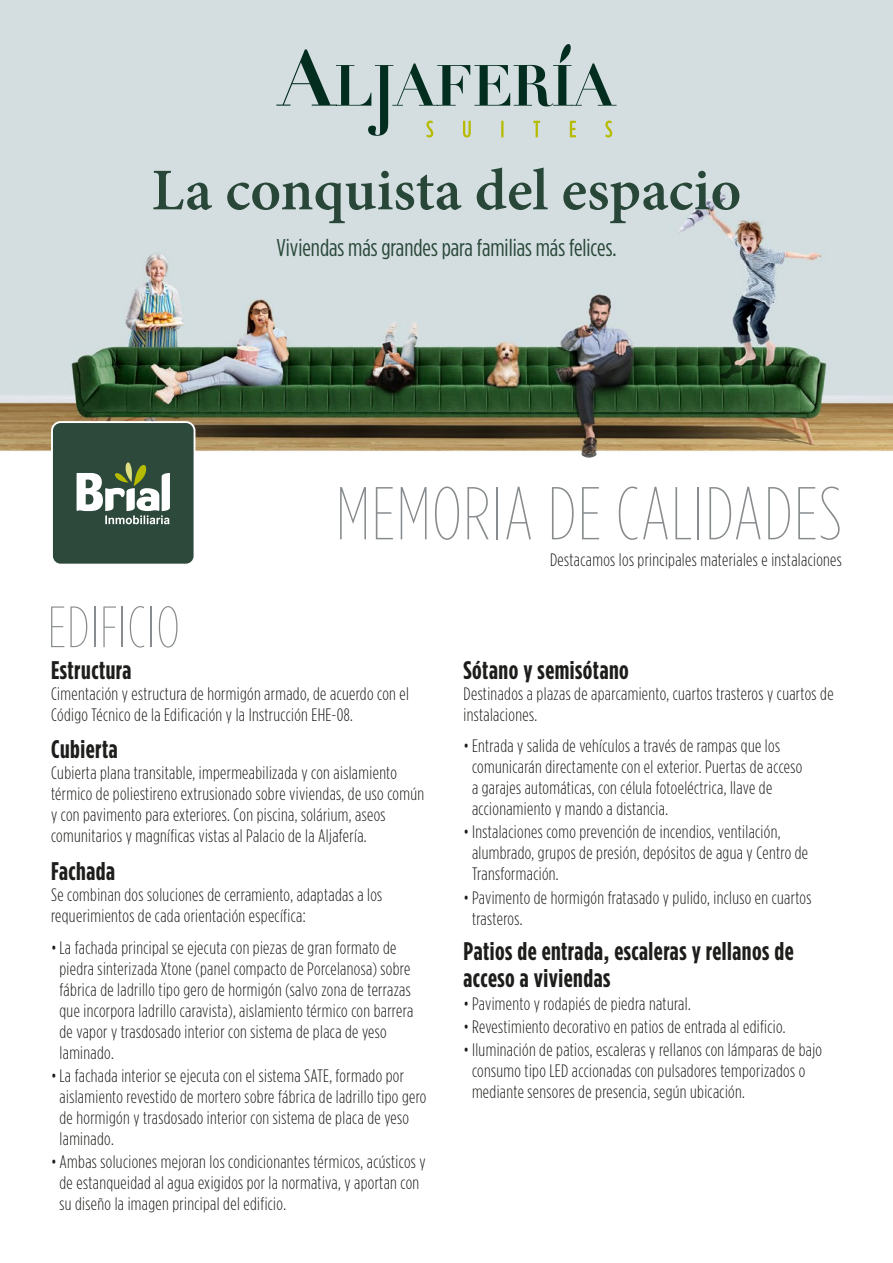
<style>
.page{position:relative;width:893px;height:1263px;background:#fff}
.page>*{position:absolute;margin:0;border:0;box-sizing:border-box;transform-origin:0 0}
.t1{font:100 74.7px "Gotham Cond";letter-spacing:.02em;color:#888c8e}
.t2{font:600 59.25px "Minion Pro";color:#294739}
.t3{font:100 58.2px "Gotham Cond";letter-spacing:.02em;color:#888c8e}
.t4{font:700 25.5px/27px "Gotham Cond";letter-spacing:.02em;color:#1d1d1b}
.t5{font:24.3px "Gotham Cond";color:#294739}
.t6{font:300 18px/21px "Gotham Cond";letter-spacing:.02em;color:#1d1d1b}
</style>
<div class="page">
<img style="left:0;top:0;width:893px;height:458px">
<svg style="left:276px;top:44px;width:341px;height:94px;background:#b5c4c2"></svg>
<div style="left:52px;top:422px;width:143px;height:143px;background:#2d493c;border-radius:9px"></div>
<div style="left:51px;top:421px;width:144px;height:145px;border:2px solid #fff;border-radius:9px"></div>
<svg style="left:76px;top:462px;width:94px;height:62px"></svg>
<h2 class="t2" style="left:152px;top:149px;width:591px">La conquista del espacio</h2>
<h3 class="t5" style="left:276px;top:234px;width:342px">Viviendas más grandes para familias más felices.</h3>
<h1 class="t1" style="left:336px;top:471px;width:507px">MEMORIA DE CALIDADES</h1>
<h3 class="t3" style="left:48px;top:594px;width:133px">EDIFICIO</h3>
<h3 class="t4" style="left:51px;top:656px;width:82px">Estructura</h3>
<p class="t6" style="left:51px;top:683px;width:360px">Cimentación y estructura de hormigón armado, de acuerdo con el<br>Código Técnico de la Edificación y la Instrucción EHE-08.</p>
<h3 class="t4" style="left:51px;top:736px;width:68px">Cubierta</h3>
<p class="t6" style="left:51px;top:762px;width:375px">Cubierta plana transitable, impermeabilizada y con aislamiento térmico de poliestireno extrusionado sobre viviendas, de uso común y con pavimento para exteriores. Con piscina, solárium, aseos comunitarios y magníficas vistas al Palacio de la Aljafería.</p>
<h3 class="t4" style="left:51px;top:857px;width:66px">Fachada</h3>
<p class="t6" style="left:51px;top:884px;width:333px">Se combinan dos soluciones de cerramiento, adaptadas a los requerimientos de cada orientación específica:</p>
<p class="t6" style="left:60px;top:937px;width:355px;text-indent:-8px">• La fachada principal se ejecuta con piezas de gran formato de piedra sinterizada Xtone (panel compacto de Porcelanosa) sobre fábrica de ladrillo tipo gero de hormigón (salvo zona de terrazas que incorpora ladrillo caravista), aislamiento térmico con barrera de vapor y trasdosado interior con sistema de placa de yeso laminado.</p>
<p class="t6" style="left:60px;top:1065px;width:368px;text-indent:-8px">• La fachada interior se ejecuta con el sistema SATE, formado por aislamiento revestido de mortero sobre fábrica de ladrillo tipo gero de hormigón y trasdosado interior con sistema de placa de yeso laminado.</p>
<p class="t6" style="left:60px;top:1151px;width:368px;text-indent:-8px">• Ambas soluciones mejoran los condicionantes térmicos, acústicos y de estanqueidad al agua exigidos por la normativa, y aportan con su diseño la imagen principal del edificio.</p>
<p class="t6" style="left:550px;top:549px;width:293px">Destacamos los principales materiales e instalaciones</p>
<h3 class="t4" style="left:463px;top:656px;width:167px">Sótano y semisótano</h3>
<p class="t6" style="left:463px;top:683px;width:372px">Destinados a plazas de aparcamiento, cuartos trasteros y cuartos de instalaciones.</p>
<p class="t6" style="left:472px;top:735px;width:332px;text-indent:-8px">•Entrada y salida de vehículos a través de rampas que los comunicarán directamente con el exterior. Puertas de acceso a garajes automáticas, con célula fotoeléctrica, llave de accionamiento y mando a distancia.</p>
<p class="t6" style="left:472px;top:821px;width:338px;text-indent:-8px">• Instalaciones como prevención de incendios, ventilación, alumbrado, grupos de presión, depósitos de agua y Centro de<br>Transformación.</p>
<p class="t6" style="left:472px;top:887px;width:341px;text-indent:-8px">•Pavimento de hormigón fratasado y pulido, incluso en cuartos trasteros.</p>
<h3 class="t4" style="left:463px;top:937px;width:332px">Patios de entrada, escaleras y rellanos de acceso a viviendas</h3>
<p class="t6" style="left:463px;top:993px;width:229px">•Pavimento y rodapiés de piedra natural.</p>
<p class="t6" style="left:463px;top:1016px;width:324px">•Revestimiento decorativo en patios de entrada al edificio.</p>
<p class="t6" style="left:472px;top:1039px;width:352px;text-indent:-8px">• Iluminación de patios, escaleras y rellanos con lámparas de bajo consumo tipo LED accionadas con pulsadores temporizados o mediante sensores de presencia, según ubicación.</p>
</div>
